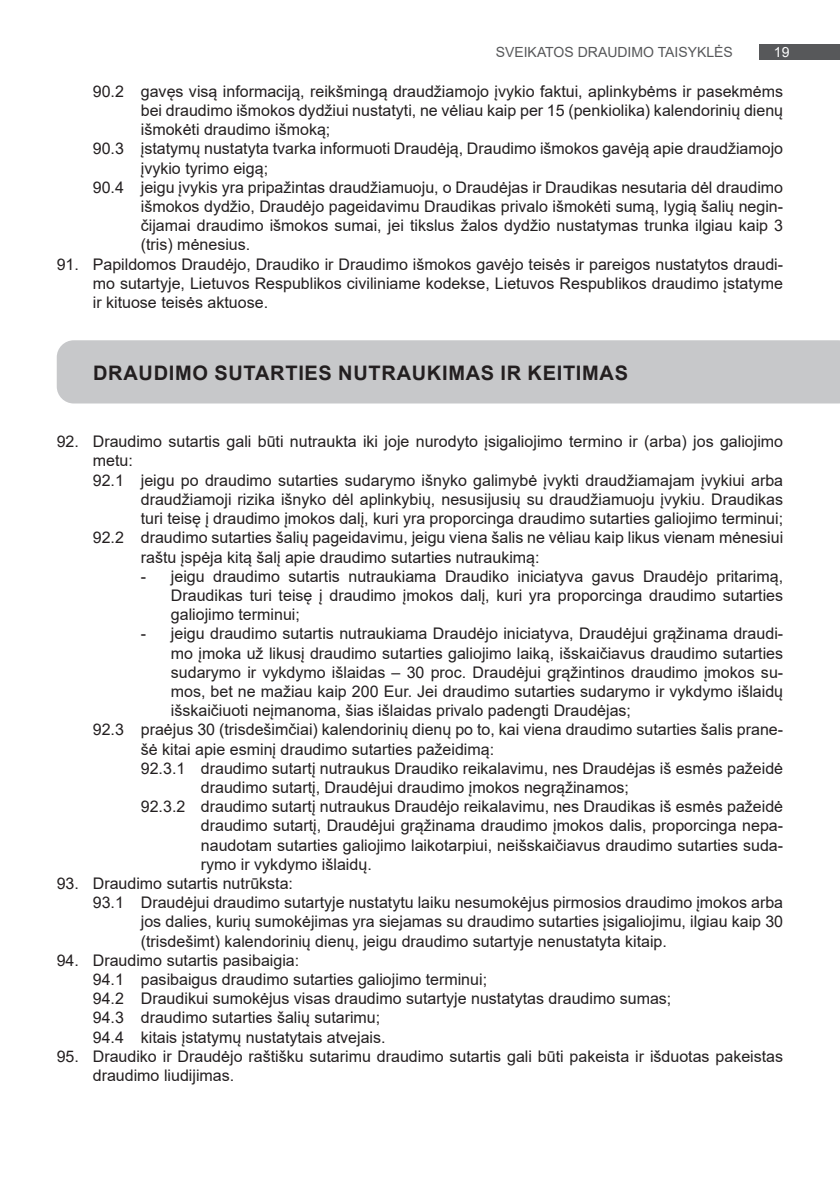
<style>
.page{position:relative;width:840px;height:1191px;background:#fff}
.page>*{position:absolute;margin:0;border:0;box-sizing:border-box;transform-origin:0 0}
.t1{font:700 20px "Arial";letter-spacing:.035em;color:#231f20}
.t2{font:16px/19.2px "Arial";color:#231f20;text-align:justify}
.t3{font:14px "Arial";color:#57585a}
.t4{font:14px "Arial";color:#fff}
</style>
<div class="page">
<div style="left:759px;top:44px;width:80px;height:16px;background:#57585a"></div>
<div style="left:57px;top:340px;width:782px;height:63px;background:#c7c8ca"></div>
<p class="t3" style="left:495px;top:42px;width:239px">SVEIKATOS DRAUDIMO TAISYKLĖS</p>
<p class="t4" style="left:773px;top:43px;width:17px">19</p>
<p class="t2" style="left:93px;top:81px;width:691px">90.2 gavęs visą informaciją, reikšmingą draudžiamojo įvykio faktui, aplinkybėms ir pasekmėms</p>
<p class="t2" style="left:141px;top:101px;width:643px">bei draudimo išmokos dydžiui nustatyti, ne vėliau kaip per 15 (penkiolika) kalendorinių dienų</p>
<p class="t2" style="left:141px;top:120px;width:191px">išmokėti draudimo išmoką;</p>
<p class="t2" style="left:93px;top:139px;width:691px">90.3 įstatymų nustatyta tvarka informuoti Draudėją, Draudimo išmokos gavėją apie draudžiamojo</p>
<p class="t2" style="left:141px;top:158px;width:129px">įvykio tyrimo eigą;</p>
<p class="t2" style="left:93px;top:177px;width:691px">90.4 jeigu įvykis yra pripažintas draudžiamuoju, o Draudėjas ir Draudikas nesutaria dėl draudimo</p>
<p class="t2" style="left:141px;top:197px;width:643px">išmokos dydžio, Draudėjo pageidavimu Draudikas privalo išmokėti sumą, lygią šalių negin-</p>
<p class="t2" style="left:141px;top:216px;width:643px">čijamai draudimo išmokos sumai, jei tikslus žalos dydžio nustatymas trunka ilgiau kaip 3</p>
<p class="t2" style="left:141px;top:235px;width:111px">(tris) mėnesius.</p>
<p class="t2" style="left:93px;top:254px;width:691px;text-indent:-36px">91. Papildomos Draudėjo, Draudiko ir Draudimo išmokos gavėjo teisės ir pareigos nustatytos draudi&shy;mo sutartyje, Lietuvos Respublikos civiliniame kodekse, Lietuvos Respublikos draudimo įstatyme ir kituose teisės aktuose.</p>
<p class="t1" style="left:93px;top:359px;width:536px">DRAUDIMO SUTARTIES NUTRAUKIMAS IR KEITIMAS</p>
<p class="t2" style="left:57px;top:432px;width:727px">92. Draudimo sutartis gali būti nutraukta iki joje nurodyto įsigaliojimo termino ir (arba) jos galiojimo</p>
<p class="t2" style="left:93px;top:451px;width:42px">metu:</p>
<p class="t2" style="left:93px;top:470px;width:691px">92.1 jeigu po draudimo sutarties sudarymo išnyko galimybė įvykti draudžiamajam įvykiui arba</p>
<p class="t2" style="left:141px;top:489px;width:643px">draudžiamoji rizika išnyko dėl aplinkybių, nesusijusių su draudžiamuoju įvykiu. Draudikas</p>
<p class="t2" style="left:141px;top:509px;width:643px">turi teisę į draudimo įmokos dalį, kuri yra proporcinga draudimo sutarties galiojimo terminui;</p>
<p class="t2" style="left:93px;top:528px;width:691px">92.2 draudimo sutarties šalių pageidavimu, jeigu viena šalis ne vėliau kaip likus vienam mėnesiui</p>
<p class="t2" style="left:141px;top:547px;width:400px">raštu įspėja kitą šalį apie draudimo sutarties nutraukimą:</p>
<p class="t2" style="left:171px;top:566px;width:613px;text-indent:-30px">- jeigu draudimo sutartis nutraukiama Draudiko iniciatyva gavus Draudėjo pritarimą, Draudikas turi teisę į draudimo įmokos dalį, kuri yra proporcinga draudimo sutarties galiojimo terminui;</p>
<p class="t2" style="left:141px;top:624px;width:643px">- jeigu draudimo sutartis nutraukiama Draudėjo iniciatyva, Draudėjui grąžinama draudi-</p>
<p class="t2" style="left:171px;top:643px;width:613px">mo įmoka už likusį draudimo sutarties galiojimo laiką, išskaičiavus draudimo sutarties</p>
<p class="t2" style="left:171px;top:662px;width:613px">sudarymo ir vykdymo išlaidas – 30 proc. Draudėjui grąžintinos draudimo įmokos su-</p>
<p class="t2" style="left:171px;top:681px;width:613px">mos, bet ne mažiau kaip 200 Eur. Jei draudimo sutarties sudarymo ir vykdymo išlaidų</p>
<p class="t2" style="left:171px;top:701px;width:461px">išskaičiuoti neįmanoma, šias išlaidas privalo padengti Draudėjas;</p>
<p class="t2" style="left:93px;top:720px;width:691px">92.3 praėjus 30 (trisdešimčiai) kalendorinių dienų po to, kai viena draudimo sutarties šalis prane-</p>
<p class="t2" style="left:141px;top:739px;width:355px">šė kitai apie esminį draudimo sutarties pažeidimą:</p>
<p class="t2" style="left:141px;top:758px;width:643px">92.3.1 draudimo sutartį nutraukus Draudiko reikalavimu, nes Draudėjas iš esmės pažeidė</p>
<p class="t2" style="left:201px;top:777px;width:429px">draudimo sutartį, Draudėjui draudimo įmokos negrąžinamos;</p>
<p class="t2" style="left:141px;top:797px;width:643px">92.3.2 draudimo sutartį nutraukus Draudėjo reikalavimu, nes Draudikas iš esmės pažeidė</p>
<p class="t2" style="left:201px;top:816px;width:583px">draudimo sutartį, Draudėjui grąžinama draudimo įmokos dalis, proporcinga nepa-</p>
<p class="t2" style="left:201px;top:835px;width:583px">naudotam sutarties galiojimo laikotarpiui, neišskaičiavus draudimo sutarties suda-</p>
<p class="t2" style="left:201px;top:854px;width:172px">rymo ir vykdymo išlaidų.</p>
<p class="t2" style="left:57px;top:873px;width:238px">93. Draudimo sutartis nutrūksta:</p>
<p class="t2" style="left:93px;top:893px;width:691px">93.1 Draudėjui draudimo sutartyje nustatytu laiku nesumokėjus pirmosios draudimo įmokos arba</p>
<p class="t2" style="left:141px;top:912px;width:643px">jos dalies, kurių sumokėjimas yra siejamas su draudimo sutarties įsigaliojimu, ilgiau kaip 30</p>
<p class="t2" style="left:141px;top:931px;width:527px">(trisdešimt) kalendorinių dienų, jeigu draudimo sutartyje nenustatyta kitaip.</p>
<p class="t2" style="left:93px;top:950px;width:579px;text-align:left;text-indent:-36px">94. Draudimo sutartis pasibaigia:<br>94.1 pasibaigus draudimo sutarties galiojimo terminui;<br>94.2 Draudikui sumokėjus visas draudimo sutartyje nustatytas draudimo sumas; 94.3 draudimo sutarties šalių sutarimu;<br>94.4 kitais įstatymų nustatytais atvejais.</p>
<p class="t2" style="left:93px;top:1046px;width:691px;text-indent:-36px">95. Draudiko ir Draudėjo raštišku sutarimu draudimo sutartis gali būti pakeista ir išduotas pakeistas draudimo liudijimas.</p>
</div>
